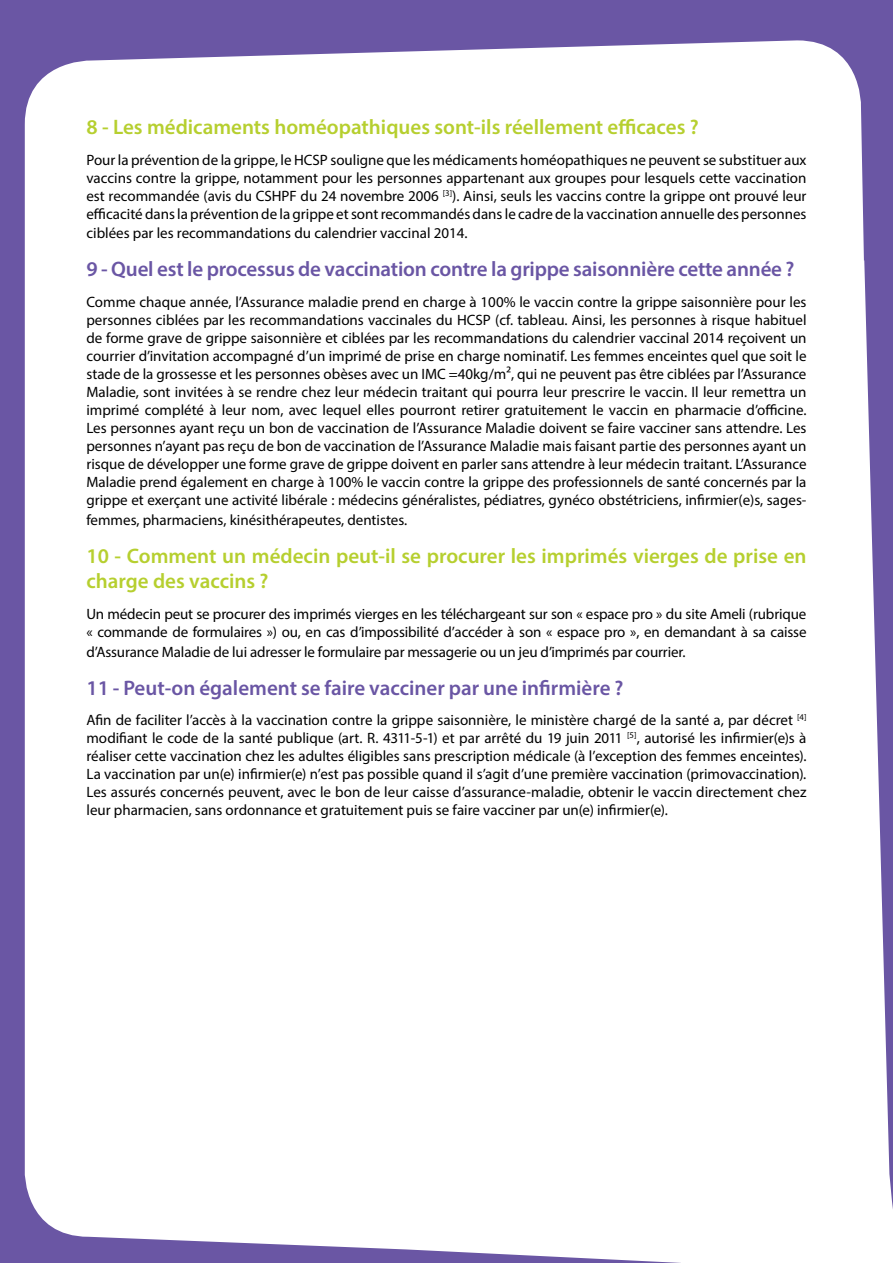
<style>
.page{position:relative;width:893px;height:1263px;background:#6a56a4}
.page>*{position:absolute;margin:0;border:0;box-sizing:border-box;transform-origin:0 0}
.t1{font:600 21px/25.2px "Myriad Pro";color:#b6cf2f}
.t2{font:600 21px "Myriad Pro";letter-spacing:-.01em;color:#6a56a4}
.t3{font:15px/18px "Myriad Pro";letter-spacing:-.005em;color:#000;text-align:justify}
</style>
<div class="page">
<div style="left:25px;top:40px;width:868px;height:1223px;background:#fff"></div>
<h1 class="t1" style="left:86px;top:114px;width:614px">8 - Les médicaments homéopathiques sont-ils réellement efficaces ?</h1>
<p class="t3" style="left:86px;top:150px;width:722px">Pour la prévention de la grippe, le HCSP souligne que les médicaments homéopathiques ne peuvent se substituer aux vaccins contre la grippe, notamment pour les personnes appartenant aux groupes pour lesquels cette vaccination est recommandée (avis du CSHPF du 24 novembre 2006 <sup>[3]</sup>). Ainsi, seuls les vaccins contre la grippe ont prouvé leur efficacité dans la prévention de la grippe et sont recommandés dans le cadre de la vaccination annuelle des personnes</p>
<p class="t3" style="left:86px;top:224px;width:383px">ciblées par les recommandations du calendrier vaccinal 2014.</p>
<h1 class="t2" style="left:86px;top:256px;width:710px">9 - Quel est le processus de vaccination contre la grippe saisonnière cette année ?</h1>
<p class="t3" style="left:86px;top:293px;width:722px">Comme chaque année, l’Assurance maladie prend en charge à 100% le vaccin contre la grippe saisonnière pour les personnes ciblées par les recommandations vaccinales du HCSP (cf. tableau. Ainsi, les personnes à risque habituel de forme grave de grippe saisonnière et ciblées par les recommandations du calendrier vaccinal 2014 reçoivent un courrier d’invitation accompagné d’un imprimé de prise en charge nominatif. Les femmes enceintes quel que soit le stade de la grossesse et les personnes obèses avec un IMC =40kg/m², qui ne peuvent pas être ciblées par l’Assurance Maladie, sont invitées à se rendre chez leur médecin traitant qui pourra leur prescrire le vaccin. Il leur remettra un imprimé complété à leur nom, avec lequel elles pourront retirer gratuitement le vaccin en pharmacie d’officine.<br>Les personnes ayant reçu un bon de vaccination de l’Assurance Maladie doivent se faire vacciner sans attendre. Les personnes n’ayant pas reçu de bon de vaccination de l’Assurance Maladie mais faisant partie des personnes ayant un risque de développer une forme grave de grippe doivent en parler sans attendre à leur médecin traitant. L’Assurance Maladie prend également en charge à 100% le vaccin contre la grippe des professionnels de santé concernés par la grippe et exerçant une activité libérale : médecins généralistes, pédiatres, gynéco obstétriciens, infirmier(e)s, sages-</p>
<p class="t3" style="left:86px;top:511px;width:322px">femmes, pharmaciens, kinésithérapeutes, dentistes.</p>
<h1 class="t1" style="left:86px;top:543px;width:722px">10 - Comment un médecin peut-il se procurer les imprimés vierges de prise en charge des vaccins ?</h1>
<p class="t3" style="left:86px;top:604px;width:722px">Un médecin peut se procurer des imprimés vierges en les téléchargeant sur son « espace pro » du site Ameli (rubrique « commande de formulaires ») ou, en cas d’impossibilité d’accéder à son « espace pro », en demandant à sa caisse</p>
<p class="t3" style="left:86px;top:642px;width:601px">d’Assurance Maladie de lui adresser le formulaire par messagerie ou un jeu d’imprimés par courrier.</p>
<h1 class="t2" style="left:86px;top:674px;width:539px">11 - Peut-on également se faire vacciner par une infirmière ?</h1>
<p class="t3" style="left:86px;top:711px;width:722px">Afin de faciliter l’accès à la vaccination contre la grippe saisonnière, le ministère chargé de la santé a, par décret <sup>[4] </sup>modifiant le code de la santé publique (art. R. 4311-5-1) et par arrêté du 19 juin 2011 <sup>[5]</sup>, autorisé les infirmier(e)s à réaliser cette vaccination chez les adultes éligibles sans prescription médicale (à l’exception des femmes enceintes).<br>La vaccination par un(e) infirmier(e) n’est pas possible quand il s’agit d’une première vaccination (primovaccination).<br>Les assurés concernés peuvent, avec le bon de leur caisse d’assurance-maladie, obtenir le vaccin directement chez leur pharmacien, sans ordonnance et gratuitement puis se faire vacciner par un(e) infirmier(e).</p>
</div>
